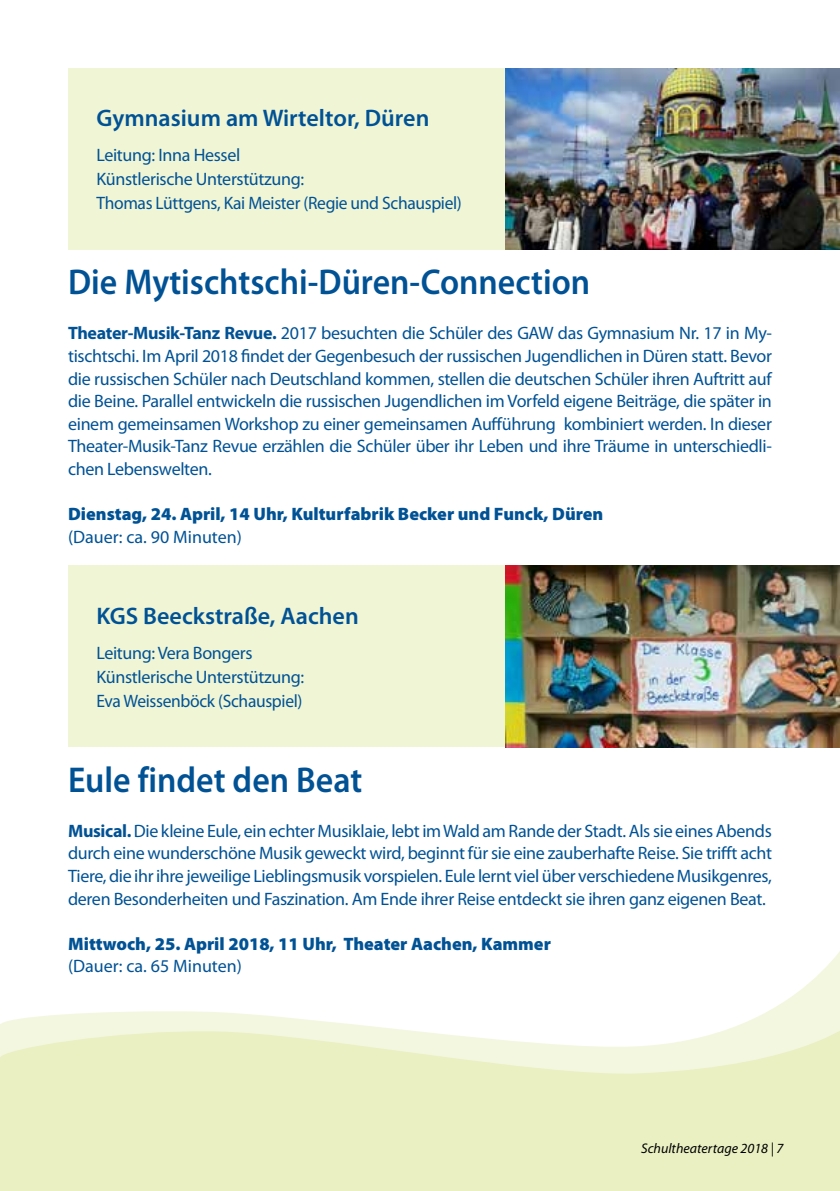
<style>
.page{position:relative;width:840px;height:1191px;background:#fff}
.page>*{position:absolute;margin:0;border:0;box-sizing:border-box;transform-origin:0 0}
.t1{font:600 36px "Myriad Pro";color:#005295;scale:.94 1}
.t2{font:600 24px "Myriad Pro";color:#005295}
.t3{font:18px/22.6px "Myriad Pro";letter-spacing:-.02em;color:#005295}
.t4{font:900 18px "Myriad Pro";color:#005295}
.t5{font:18px "Myriad Pro";color:#005295}
.t6{font:italic 14px "Myriad Pro";color:#000}
.s1{font-weight:700}
</style>
<div class="page">
<div style="left:0;top:1077px;width:839px;height:114px;background:#eaf0c2"></div>
<svg style="left:0;top:952px;width:839px;height:125px"></svg>
<div style="left:68px;top:68px;width:658px;height:181px;background:#f0f5d5"></div>
<div style="left:68px;top:566px;width:658px;height:181px;background:#f0f5d5"></div>
<img style="left:505px;top:68px;width:334px;height:181px">
<img style="left:505px;top:566px;width:334px;height:181px">
<h2 class="t2" style="left:96px;top:105px;width:334px">Gymnasium am Wirteltor, Düren</h2>
<p class="t3" style="left:96px;top:144px;width:367px;line-height:24px">Leitung: Inna Hessel<br>Künstlerische Unterstützung:<br>Thomas Lüttgens, Kai Meister (Regie und Schauspiel)</p>
<h1 class="t1" style="left:68px;top:262px;width:556px">Die Mytischtschi-Düren-Connection</h1>
<p class="t3" style="left:68px;top:322px;width:705px;text-align:justify"><span class="s1">Theater-Musik-Tanz Revue.</span> 2017 besuchten die Schüler des GAW das Gymnasium Nr. 17 in My&shy;tischtschi. Im April 2018 findet der Gegenbesuch der russischen Jugendlichen in Düren statt. Bevor die russischen Schüler nach Deutschland kommen, stellen die deutschen Schüler ihren Auftritt auf die Beine. Parallel entwickeln die russischen Jugendlichen im Vorfeld eigene Beiträge, die später in einem gemeinsamen Workshop zu einer gemeinsamen Aufführung kombiniert werden. In dieser Theater-Musik-Tanz Revue erzählen die Schüler über ihr Leben und ihre Träume in unterschiedli&shy;chen Lebenswelten.</p>
<p class="t4" style="left:68px;top:504px;width:536px">Dienstag, 24. April, 14 Uhr, Kulturfabrik Becker und Funck, Düren</p>
<p class="t5" style="left:68px;top:527px;width:175px">(Dauer: ca. 90 Minuten)</p>
<h2 class="t2" style="left:96px;top:602px;width:263px">KGS Beeckstraße, Aachen</h2>
<p class="t3" style="left:96px;top:641px;width:209px;line-height:24px">Leitung: Vera Bongers<br>Künstlerische Unterstützung:<br>Eva Weissenböck (Schauspiel)</p>
<h1 class="t1" style="left:68px;top:759px;width:314px">Eule findet den Beat</h1>
<p class="t3" style="left:68px;top:819px;width:705px;text-align:justify"><span class="s1">Musical.</span> Die kleine Eule, ein echter Musiklaie, lebt im Wald am Rande der Stadt. Als sie eines Abends durch eine wunderschöne Musik geweckt wird, beginnt für sie eine zauberhafte Reise. Sie trifft acht Tiere, die ihr ihre jeweilige Lieblingsmusik vorspielen. Eule lernt viel über verschiedene Musikgenres, deren Besonderheiten und Faszination. Am Ende ihrer Reise entdeckt sie ihren ganz eigenen Beat.</p>
<p class="t4" style="left:68px;top:933px;width:484px">Mittwoch, 25. April 2018, 11 Uhr, Theater Aachen, Kammer</p>
<p class="t5" style="left:68px;top:956px;width:175px">(Dauer: ca. 65 Minuten)</p>
<p class="t6" style="left:640px;top:1141px;width:144px">Schultheatertage 2018 | 7</p>
</div>
